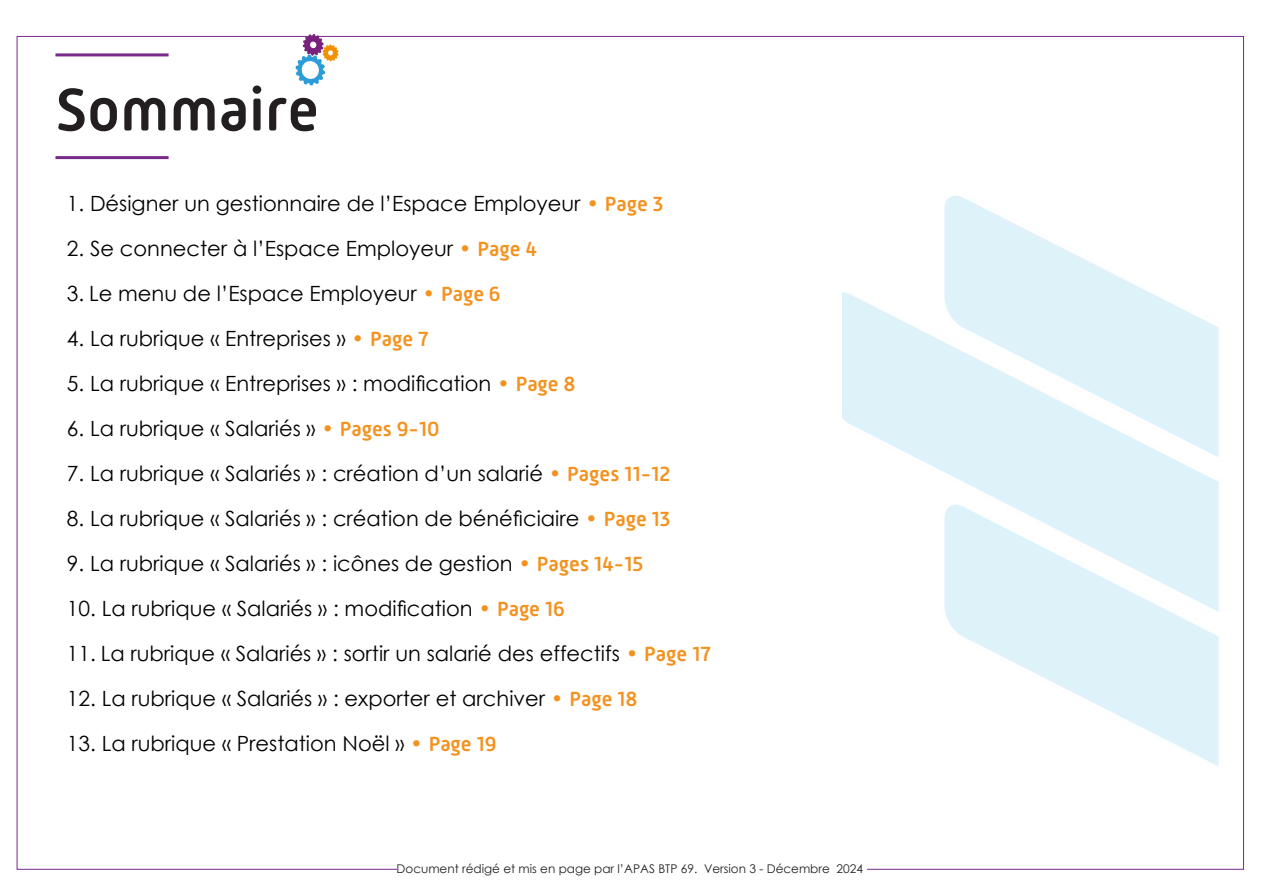
<style>
.page{position:relative;width:1263px;height:893px;background:#fff}
.page>*{position:absolute;margin:0;border:0;box-sizing:border-box;transform-origin:0 0}
.Titre_principal{font:500 61.5px "Mic 32 New Rounded";color:#231f20}
.SOMMAIRE_2{font:21px "Century Gothic";color:#000}
.t1{font:12px "Century Gothic";color:#231f20}
.s1{color:#f3921f}
.s2{font-family:"Mic 32 New Rounded";font-weight:500;color:#f3921f}
</style>
<div class="page">
<hr style="left:55px;top:53px;width:114px;height:3px;background:#782a8b">
<hr style="left:55px;top:156px;width:114px;height:3px;background:#782a8b">
<svg style="left:296px;top:34px;width:43px;height:51px"></svg>
<img style="left:842px;top:195px;width:377px;height:571px">
<p class="Titre_principal" style="left:55px;top:74px;width:265px">Sommaire</p>
<p class="SOMMAIRE_2" style="left:67px;top:189px;width:598px">1. Désigner un gestionnaire de l’Espace Employeur <span class="s1">•</span> <span class="s2">Page 3</span></p>
<p class="SOMMAIRE_2" style="left:67px;top:234px;width:472px">2. Se connecter à l’Espace Employeur <span class="s1">•</span> <span class="s2">Page 4</span></p>
<p class="SOMMAIRE_2" style="left:67px;top:279px;width:435px">3. Le menu de l’Espace Employeur <span class="s1">•</span> <span class="s2">Page 6</span></p>
<p class="SOMMAIRE_2" style="left:67px;top:324px;width:363px">4. La rubrique « Entreprises » <span class="s1">•</span> <span class="s2">Page 7</span></p>
<p class="SOMMAIRE_2" style="left:67px;top:369px;width:510px">5. La rubrique « Entreprises » : modification <span class="s1">•</span> <span class="s2">Page 8</span></p>
<p class="SOMMAIRE_2" style="left:67px;top:414px;width:374px">6. La rubrique « Salariés » <span class="s1">•</span> <span class="s2">Pages 9-10</span></p>
<p class="SOMMAIRE_2" style="left:67px;top:459px;width:605px">7. La rubrique « Salariés » : création d’un salarié <span class="s1">•</span> <span class="s2">Pages 11-12</span></p>
<p class="SOMMAIRE_2" style="left:67px;top:504px;width:605px">8. La rubrique « Salariés » : création de bénéficiaire <span class="s1">•</span> <span class="s2">Page 13</span></p>
<p class="SOMMAIRE_2" style="left:67px;top:549px;width:578px">9. La rubrique « Salariés » : icônes de gestion <span class="s1">•</span> <span class="s2">Pages 14-15</span></p>
<p class="SOMMAIRE_2" style="left:67px;top:594px;width:500px">10. La rubrique « Salariés » : modification <span class="s1">•</span> <span class="s2">Page 16</span></p>
<p class="SOMMAIRE_2" style="left:67px;top:639px;width:646px">11. La rubrique « Salariés » : sortir un salarié des effectifs <span class="s1">•</span> <span class="s2">Page 17</span></p>
<p class="SOMMAIRE_2" style="left:67px;top:684px;width:572px">12. La rubrique « Salariés » : exporter et archiver <span class="s1">•</span> <span class="s2">Page 18</span></p>
<p class="SOMMAIRE_2" style="left:67px;top:729px;width:431px">13. La rubrique « Prestation Noël » <span class="s1">•</span> <span class="s2">Page 19</span></p>
<p class="t1" style="left:397px;top:860px;width:468px">Document rédigé et mis en page par l’APAS BTP 69. Version 3 - Décembre 2024</p>
</div>
